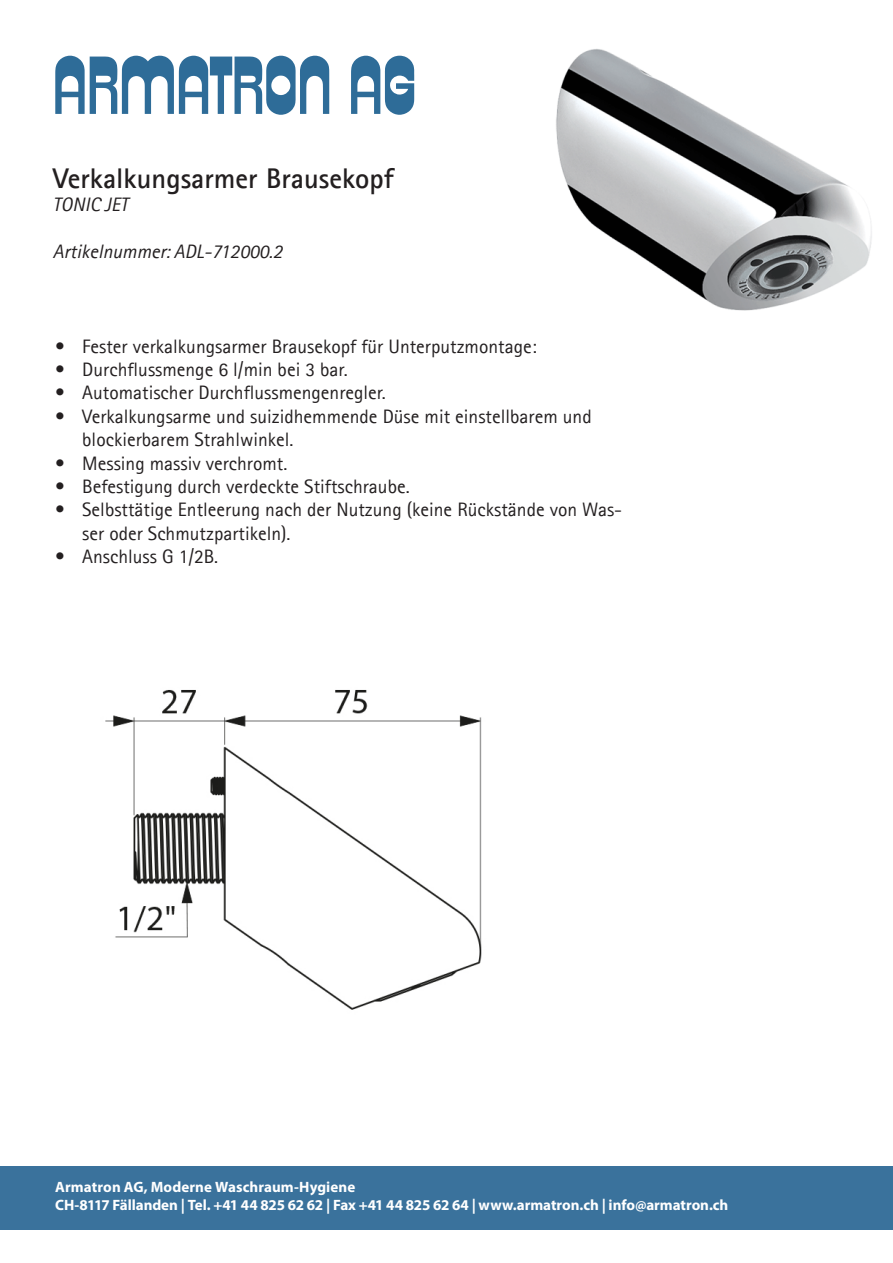
<style>
.page{position:relative;width:893px;height:1263px;background:#fff}
.page>*{position:absolute;margin:0;border:0;box-sizing:border-box;transform-origin:0 0}
.t1{font:700 28.5px "Agfa Rotis Sans Serif";color:#231f20}
.t2{font:19.5px/23.4px "Agfa Rotis Sans Serif";color:#231f20}
.t3{font:italic 19.5px "Agfa Rotis Sans Serif";color:#231f20}
.t4{font:700 15px/18px "Myriad Pro";letter-spacing:-.005em;color:#fff}
</style>
<div class="page">
<div style="left:0;top:1166px;width:893px;height:64px;background:#3a729c"></div>
<img style="left:556px;top:49px;width:316px;height:262px">
<svg style="left:55px;top:56px;width:359px;height:59px"></svg>
<img style="left:105px;top:690px;width:377px;height:320px">
<h1 class="t1" style="left:53px;top:168px;width:342px">Verkalkungsarmer Brausekopf</h1>
<p class="t3" style="left:53px;top:193px;width:77px">TONIC JET</p>
<p class="t3" style="left:53px;top:240px;width:231px">Artikelnummer: ADL-712000.2</p>
<p class="t2" style="left:55px;top:335px;width:483px">• Fester verkalkungsarmer Brausekopf für Unterputzmontage:</p>
<p class="t2" style="left:55px;top:359px;width:294px">• Durchflussmenge 6 l/min bei 3 bar.</p>
<p class="t2" style="left:55px;top:382px;width:332px">• Automatischer Durchflussmengenregler.</p>
<p class="t2" style="left:82px;top:406px;width:511px;text-indent:-27px">• Verkalkungsarme und suizidhemmende Düse mit einstellbarem und blockierbarem Strahlwinkel.</p>
<p class="t2" style="left:55px;top:452px;width:234px">• Messing massiv verchromt.</p>
<p class="t2" style="left:55px;top:476px;width:356px">• Befestigung durch verdeckte Stiftschraube.</p>
<p class="t2" style="left:82px;top:499px;width:541px;text-indent:-27px">• Selbsttätige Entleerung nach der Nutzung (keine Rückstände von Was&shy;ser oder Schmutzpartikeln).</p>
<p class="t2" style="left:55px;top:546px;width:164px">• Anschluss G 1/2B.</p>
<p class="t4" style="left:55px;top:1179px;width:675px">Armatron AG, Moderne Waschraum-Hygiene<br>CH-8117 Fällanden | Tel. +41 44 825 62 62 | Fax +41 44 825 62 64 | www.armatron.ch | info@armatron.ch</p>
</div>
